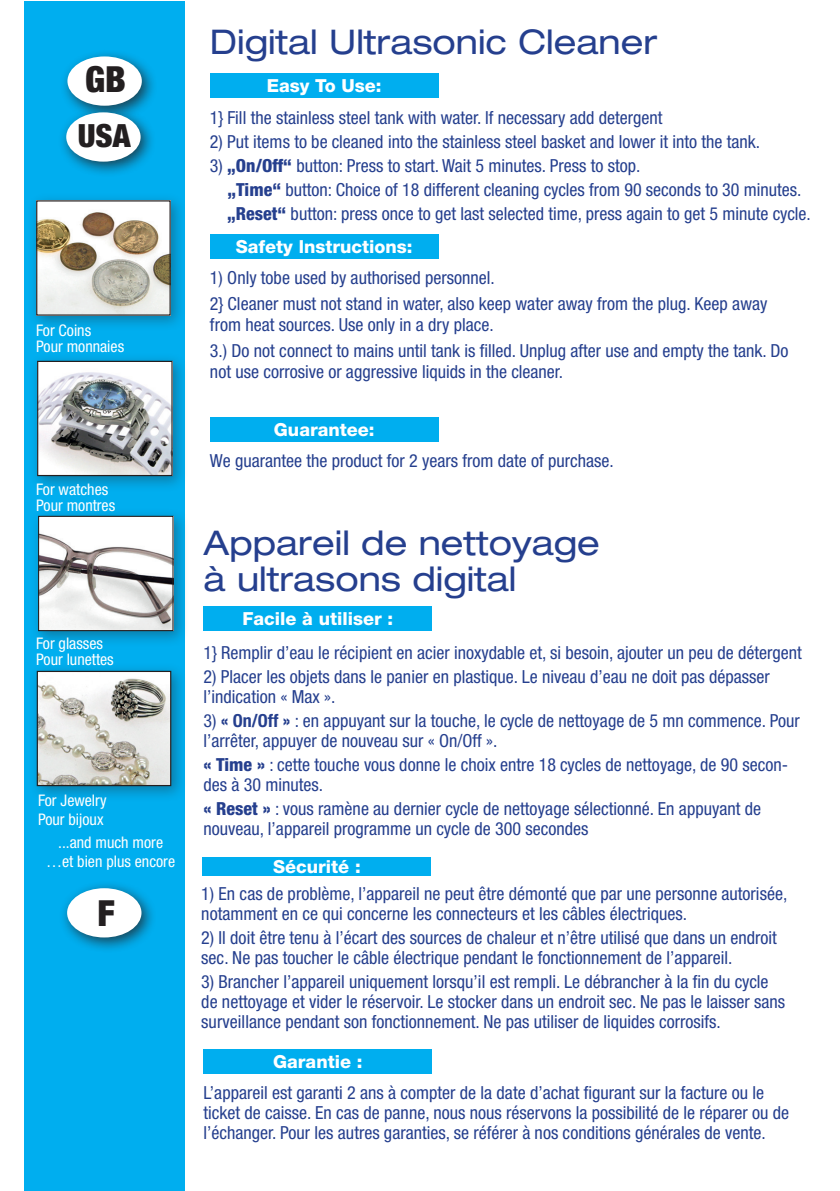
<style>
.page{position:relative;width:840px;height:1191px;background:#fff}
.page>*{position:absolute;margin:0;border:0;box-sizing:border-box;transform-origin:0 0}
.t1{font:900 condensed 36px "Helvetica Neue LT Std";color:#231f20}
.t2{font:expanded 34px/36px "Helvetica Neue LT Std";color:#253f8e}
.t3{font:900 condensed 32px "Helvetica Neue LT Std";color:#231f20}
.t4{font:condensed 18px/20px "Helvetica Neue LT Std";color:#253f8e}
.t5{font:800 18px "Helvetica Neue LT Std";color:#fff}
.t6{font:condensed 16px/16px "Helvetica Neue LT Std";color:#fff}
.s1{font-weight:800}
.s2{font-weight:700}
</style>
<div class="page">
<div style="left:24px;top:2px;width:160px;height:1189px;background:#00aeef"></div>
<div style="left:29px;top:353px;width:160px;height:139px;background:#231f20;opacity:.36"></div>
<img style="left:39px;top:363px;width:131px;height:111px">
<div style="left:37px;top:361px;width:135px;height:115px;border:1px solid #231f20"></div>
<div style="left:28px;top:192px;width:159px;height:140px;background:#231f20;opacity:.36"></div>
<img style="left:38px;top:202px;width:131px;height:112px">
<div style="left:36px;top:200px;width:135px;height:116px;border:1px solid #231f20"></div>
<div style="left:29px;top:663px;width:158px;height:139px;background:#231f20;opacity:.36"></div>
<img style="left:39px;top:673px;width:130px;height:111px">
<div style="left:37px;top:671px;width:134px;height:115px;border:1px solid #231f20"></div>
<div style="left:30px;top:508px;width:160px;height:139px;background:#231f20;opacity:.36"></div>
<img style="left:40px;top:518px;width:131px;height:111px">
<div style="left:38px;top:516px;width:135px;height:115px;border:1px solid #231f20"></div>
<div style="left:210px;top:74px;width:228px;height:24px;background:#00aeef"></div>
<div style="left:210px;top:234px;width:228px;height:24px;background:#00aeef"></div>
<div style="left:210px;top:417px;width:228px;height:24px;background:#00aeef"></div>
<div style="left:59px;top:48px;width:98px;height:74px;background:#231f20;opacity:.75"></div>
<div style="left:67px;top:56px;width:75px;height:50px;background:#fff;border-radius:50%"></div>
<div style="left:59px;top:880px;width:98px;height:73px;background:#231f20;opacity:.75"></div>
<div style="left:67px;top:888px;width:74px;height:49px;background:#fff;border-radius:50%"></div>
<div style="left:58px;top:104px;width:98px;height:74px;background:#231f20;opacity:.75"></div>
<div style="left:66px;top:112px;width:74px;height:50px;background:#fff;border-radius:50%"></div>
<div style="left:203px;top:606px;width:229px;height:24px;background:#00aeef"></div>
<div style="left:203px;top:857px;width:228px;height:19px;background:#00aeef"></div>
<div style="left:203px;top:1049px;width:229px;height:24px;background:#00aeef"></div>
<h1 class="t1" style="left:85px;top:57px;width:42px">GB</h1>
<h3 class="t3" style="left:78px;top:116px;width:54px">USA</h3>
<p class="t6" style="left:36px;top:322px;width:89px">For Coins<br>Pour monnaies</p>
<p class="t6" style="left:36px;top:481px;width:81px">For watches<br>Pour montres</p>
<p class="t6" style="left:36px;top:635px;width:79px">For glasses<br>Pour lunettes</p>
<p class="t6" style="left:38px;top:790px;width:70px;line-height:19.2px">For Jewelry<br>Pour bijoux</p>
<p class="t6" style="left:46px;top:833px;width:130px;line-height:19.2px;text-align:center">...and much more …et bien plus encore</p>
<h1 class="t1" style="left:98px;top:891px;width:19px">F</h1>
<h2 class="t2" style="left:210px;top:23px;width:448px">Digital Ultrasonic Cleaner</h2>
<p class="t5" style="left:267px;top:75px;width:116px">Easy To Use:</p>
<p class="t4" style="left:210px;top:107px;width:454px">1} Fill the stainless steel tank with water. lf necessary add detergent</p>
<p class="t4" style="left:210px;top:131px;width:551px">2) Put items to be cleaned into the stainless steel basket and lower it into the tank.</p>
<p class="t4" style="left:227px;top:153px;width:584px;line-height:24px;text-indent:-17px">3) <span class="s1">„On/Off“</span> button: Press to start. Wait 5 minutes. Press to stop.<br><span class="s1">„Time“</span> button: Choice of 18 different cleaning cycles from 90 seconds to 30 minutes. <span class="s1">„Reset“</span> button: press once to get last selected time, press again to get 5 minute cycle.</p>
<p class="t5" style="left:236px;top:236px;width:178px">Safety lnstructions:</p>
<p class="t4" style="left:210px;top:265px;width:558px;line-height:25.6px">1) Only tobe used by authorised personnel.<br>2} Cleaner must not stand in water, also keep water away from the plug. Keep away</p>
<p class="t4" style="left:210px;top:312px;width:579px;line-height:25.6px">from heat sources. Use only in a dry place.<br>3.) Do not connect to mains until tank is filled. Unplug after use and empty the tank. Do</p>
<p class="t4" style="left:210px;top:362px;width:354px">not use corrosive or aggressive liquids in the cleaner.</p>
<p class="t5" style="left:274px;top:418px;width:102px">Guarantee:</p>
<p class="t4" style="left:210px;top:450px;width:405px">We guarantee the product for 2 years from date of purchase.</p>
<h2 class="t2" style="left:203px;top:524px;width:397px">Appareil de nettoyage à ultrasons digital</h2>
<p class="t5" style="left:242px;top:607px;width:152px">Facile à utiliser :</p>
<p class="t4" style="left:203px;top:642px;width:599px">1} Remplir d’eau le récipient en acier inoxydable et, si besoin, ajouter un peu de détergent</p>
<p class="t4" style="left:203px;top:666px;width:567px">2) Placer les objets dans le panier en plastique. Le niveau d’eau ne doit pas dépasser l’indication « Max ».</p>
<p class="t4" style="left:203px;top:710px;width:597px">3) <span class="s2">« On/Off »</span> : en appuyant sur la touche, le cycle de nettoyage de 5 mn commence. Pour l’arrêter, appuyer de nouveau sur « On/Off ».</p>
<p class="t4" style="left:203px;top:754px;width:585px"><span class="s1">« Time »</span> : cette touche vous donne le choix entre 18 cycles de nettoyage, de 90 secon&shy;des à 30 minutes.</p>
<p class="t4" style="left:203px;top:798px;width:559px"><span class="s1">« Reset »</span> : vous ramène au dernier cycle de nettoyage sélectionné. En appuyant de nouveau, l’appareil programme un cycle de 300 secondes</p>
<p class="t5" style="left:273px;top:856px;width:89px">Sécurité :</p>
<p class="t4" style="left:201px;top:883px;width:587px">1) En cas de problème, l’appareil ne peut être démonté que par une personne autorisée, notamment en ce qui concerne les connecteurs et les câbles électriques.</p>
<p class="t4" style="left:201px;top:927px;width:576px">2) Il doit être tenu à l’écart des sources de chaleur et n’être utilisé que dans un endroit sec. Ne pas toucher le câble électrique pendant le fonctionnement de l’appareil.</p>
<p class="t4" style="left:201px;top:971px;width:585px">3) Brancher l’appareil uniquement lorsqu’il est rempli. Le débrancher à la fin du cycle de nettoyage et vider le réservoir. Le stocker dans un endroit sec. Ne pas le laisser sans surveillance pendant son fonctionnement. Ne pas utiliser de liquides corrosifs.</p>
<p class="t5" style="left:273px;top:1050px;width:91px">Garantie :</p>
<p class="t4" style="left:203px;top:1082px;width:586px">L’appareil est garanti 2 ans à compter de la date d’achat figurant sur la facture ou le ticket de caisse. En cas de panne, nous nous réservons la possibilité de le réparer ou de l’échanger. Pour les autres garanties, se référer à nos conditions générales de vente.</p>
</div>
